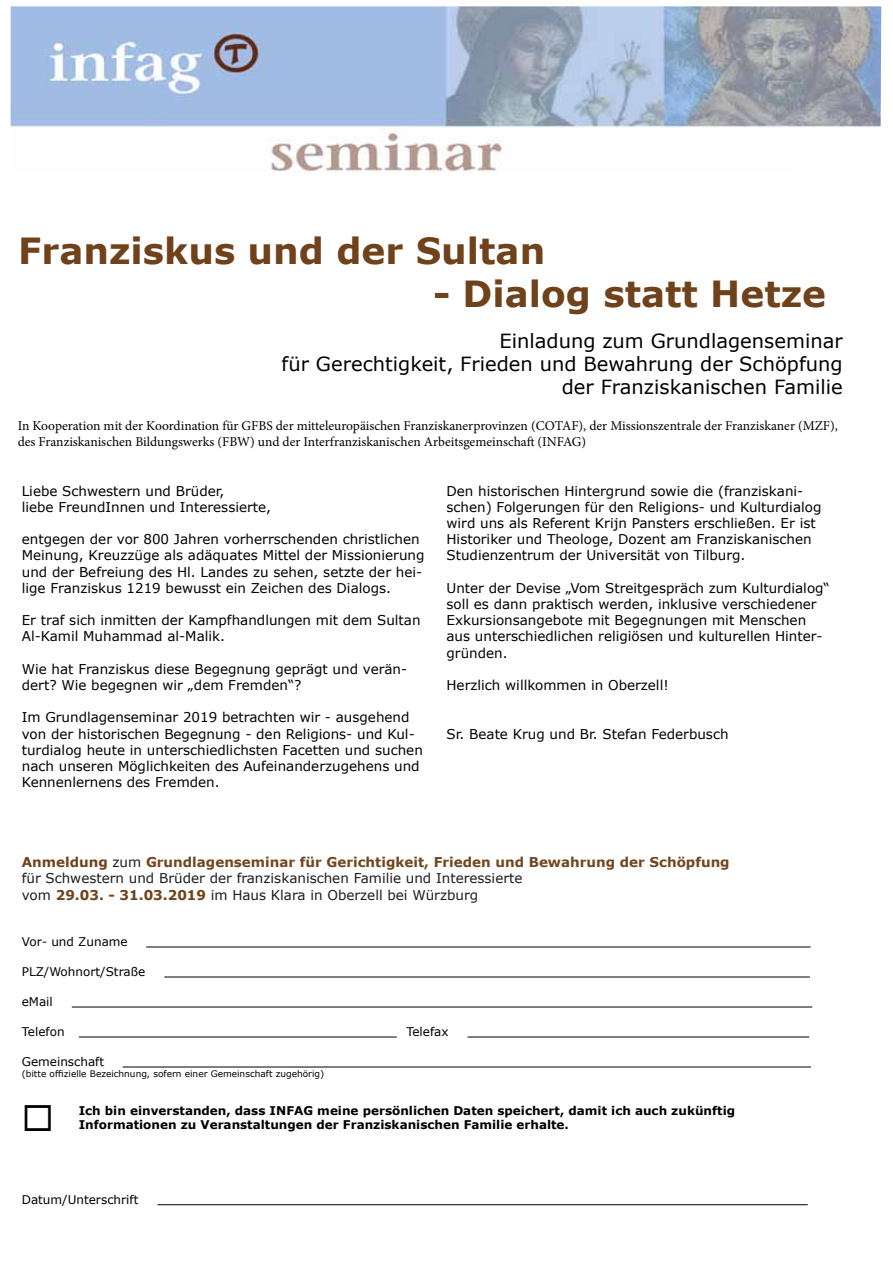
<style>
.page{position:relative;width:893px;height:1263px;background:#fff}
.page>*{position:absolute;margin:0;border:0;box-sizing:border-box;transform-origin:0 0}
.t1{font:700 36px "Verdana";color:#6f421b}
.t2{font:19.5px/23.4px "Verdana";color:#000;text-align:right}
.t3{font:13.5px/16.2px "Verdana";color:#000}
.t4{font:13.5px/16.2px "Minion Pro";color:#000}
.t5{font:13.5px/16.2px "Verdana";color:#1c1c1c}
.t6{font:700 12px/14.4px "Verdana";color:#000}
.t7{font:12px "Verdana";color:#000}
.t8{font:9px "Verdana";color:#000}
.s1{font-weight:700;color:#6f421b}
.s2{font-weight:700;color:#72461e}
</style>
<div class="page">
<img style="left:11px;top:6px;width:870px;height:166px">
<hr style="left:146px;top:946px;width:665px;height:1px;background:#000">
<hr style="left:164px;top:976px;width:646px;height:1px;background:#000">
<hr style="left:72px;top:1006px;width:740px;height:1px;background:#000">
<hr style="left:79px;top:1036px;width:318px;height:1px;background:#000">
<hr style="left:468px;top:1036px;width:341px;height:1px;background:#000">
<hr style="left:123px;top:1066px;width:688px;height:1px;background:#000">
<hr style="left:158px;top:1204px;width:650px;height:1px;background:#000">
<h1 class="t1" style="left:18px;top:225px;width:529px">Franziskus und der Sultan</h1>
<h1 class="t1" style="left:433px;top:268px;width:395px">- Dialog statt Hetze</h1>
<h2 class="t2" style="left:282px;top:329px;width:563px">Einladung zum Grundlagenseminar<br>für Gerechtigkeit, Frieden und Bewahrung der Schöpfung der Franziskanischen Familie</h2>
<p class="t4" style="left:18px;top:417px;width:822px">In Kooperation mit der Koordination für GFBS der mitteleuropäischen Franziskanerprovinzen (COTAF), der Missionszentrale der Franziskaner (MZF), des Franziskanischen Bildungswerks (FBW) und der Interfranziskanischen Arbeitsgemeinschaft (INFAG)</p>
<p class="t3" style="left:446px;top:482px;width:376px">Den historischen Hintergrund sowie die (franziskani&shy;schen) Folgerungen für den Religions- und Kulturdialog wird uns als Referent Krijn Pansters erschließen. Er ist Historiker und Theologe, Dozent am Franziskanischen Studienzentrum der Universität von Tilburg.</p>
<p class="t3" style="left:446px;top:580px;width:385px">Unter der Devise „Vom Streitgespräch zum Kulturdialog“ soll es dann praktisch werden, inklusive verschiedener Exkursionsangebote mit Begegnungen mit Menschen aus unterschiedlichen religiösen und kulturellen Hinter&shy;gründen.</p>
<p class="t3" style="left:446px;top:677px;width:224px">Herzlich willkommen in Oberzell!</p>
<p class="t3" style="left:446px;top:725px;width:284px">Sr. Beate Krug und Br. Stefan Federbusch</p>
<p class="t3" style="left:22px;top:482px;width:251px">Liebe Schwestern und Brüder,<br>liebe FreundInnen und Interessierte,</p>
<p class="t3" style="left:22px;top:531px;width:404px">entgegen der vor 800 Jahren vorherrschenden christlichen Meinung, Kreuzzüge als adäquates Mittel der Missionierung und der Befreiung des Hl. Landes zu sehen, setzte der hei&shy;lige Franziskus 1219 bewusst ein Zeichen des Dialogs.</p>
<p class="t3" style="left:22px;top:612px;width:400px">Er traf sich inmitten der Kampfhandlungen mit dem Sultan<br>Al-Kamil Muhammad al-Malik.</p>
<p class="t3" style="left:22px;top:661px;width:387px">Wie hat Franziskus diese Begegnung geprägt und verän&shy;dert? Wie begegnen wir „dem Fremden“?</p>
<p class="t3" style="left:22px;top:709px;width:403px">Im Grundlagenseminar 2019 betrachten wir - ausgehend von der historischen Begegnung - den Religions- und Kul&shy;turdialog heute in unterschiedlichsten Facetten und suchen nach unseren Möglichkeiten des Aufeinanderzugehens und Kennenlernens des Fremden.</p>
<p class="t5" style="left:22px;top:854px;width:709px"><span class="s1">Anmeldung</span> zum <span class="s2">Grundlagenseminar für Gerichtigkeit, Frieden und Bewahrung der Schöpfung </span>für Schwestern und Brüder der franziskanischen Familie und Interessierte<br>vom <span class="s1">29.03. - 31.03.2019</span> im Haus Klara in Oberzell bei Würzburg</p>
<p class="t7" style="left:22px;top:933px;width:107px">Vor- und Zuname</p>
<p class="t7" style="left:22px;top:963px;width:125px">PLZ/Wohnort/Straße</p>
<p class="t7" style="left:22px;top:993px;width:33px">eMail</p>
<p class="t7" style="left:22px;top:1023px;width:44px">Telefon</p>
<p class="t7" style="left:406px;top:1023px;width:44px">Telefax</p>
<p class="t7" style="left:22px;top:1053px;width:84px">Gemeinschaft</p>
<p class="t8" style="left:22px;top:1067px;width:304px">(bitte offizielle Bezeichnung, sofern einer Gemeinschaft zugehörig)</p>
<p class="t6" style="left:79px;top:1103px;width:658px">Ich bin einverstanden, dass INFAG meine persönlichen Daten speichert, damit ich auch zukünftig<br>Informationen zu Veranstaltungen der Franziskanischen Familie erhalte.</p>
<p class="t7" style="left:22px;top:1191px;width:118px">Datum/Unterschrift</p>
</div>
